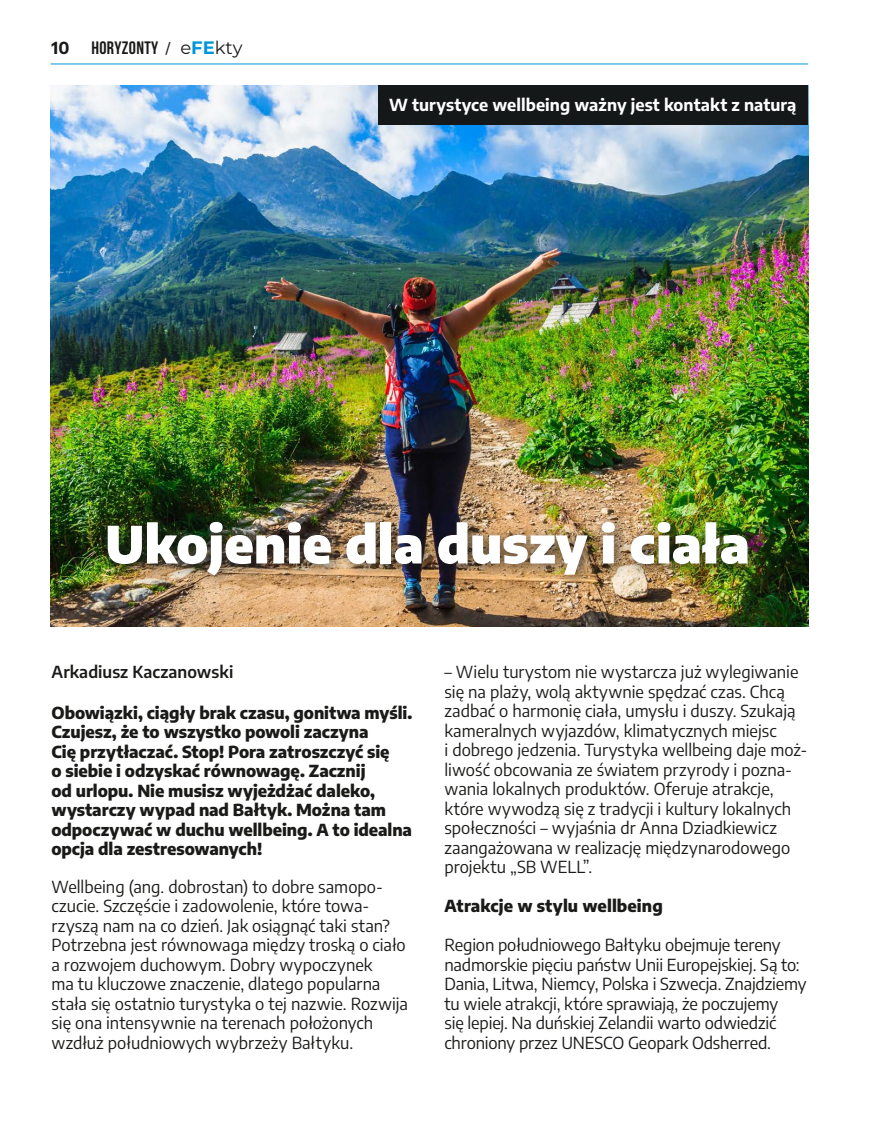
<style>
.page{position:relative;width:872px;height:1127px;background:#fff}
.page>*{position:absolute;margin:0;border:0;box-sizing:border-box;transform-origin:0 0}
.tytul{font:900 51px "Encode Sans";color:#fff}
.t1{font:18px "Bebas Neue";letter-spacing:.02em;color:#1a1a18}
.basik_txt_artykul_OK{font:16.5px/19.5px "Encode Sans";color:#1a1a18}
.lead{font:800 16.5px/19.5px "Encode Sans";letter-spacing:-.005em;color:#1a1a18}
.podpis_zdjecia{font:700 16.5px "Encode Sans";letter-spacing:.005em;color:#fff}
.basik_txt_artykul_OK-2{font:800 16.5px "Encode Sans";letter-spacing:.005em;color:#1a1a18}
.basik_txt_artykul_OK-3{font:600 16.5px "Encode Sans";letter-spacing:.005em;color:#1a1a18}
.s1{font-family:"Encode Sans";font-weight:700;font-size:16.5px}
.s2{font-family:"Minion Pro";font-weight:700}
.s3{font-family:"Montserrat"}
.s4{font-family:"Montserrat";font-weight:700;color:#0095db}
</style>
<div class="page">
<img style="left:51px;top:85px;width:757px;height:541px">
<div style="left:97px;top:511px;width:667px;height:81px;background:#1a1a18;opacity:.75"></div>
<div style="left:378px;top:85px;width:430px;height:40px;background:#151819"></div>
<hr style="left:51px;top:64px;width:757px;height:1px;background:#0095db">
<p class="t1" style="left:51px;top:38px;width:192px"><span class="s1">10</span> HORYZONTY <span class="s2">/</span> <span class="s3">e</span><span class="s4">FE</span><span class="s3">kty</span></p>
<p class="podpis_zdjecia" style="left:389px;top:93px;width:409px">W turystyce wellbeing ważny jest kontakt z naturą</p>
<h1 class="tytul" style="left:105px;top:509px;width:646px">Ukojenie dla duszy i ciała</h1>
<p class="basik_txt_artykul_OK-3" style="left:51px;top:661px;width:183px">Arkadiusz Kaczanowski</p>
<p class="lead" style="left:51px;top:702px;width:362px">Obowiązki, ciągły brak czasu, gonitwa myśli.<br>Czujesz, że to wszystko powoli zaczyna<br>Cię przytłaczać. Stop! Pora zatroszczyć się<br>o siebie i odzyskać równowagę. Zacznij<br>od urlopu. Nie musisz wyjeżdżać daleko, wystarczy wypad nad Bałtyk. Można tam odpoczywać w duchu wellbeing. A to idealna opcja dla zestresowanych!</p>
<p class="basik_txt_artykul_OK" style="left:51px;top:876px;width:358px">Wellbeing (ang. dobrostan) to dobre samopo&shy;czucie. Szczęście i zadowolenie, które towa&shy;rzyszą nam na co dzień. Jak osiągnąć taki stan?<br>Potrzebna jest równowaga między troską o ciało a rozwojem duchowym. Dobry wypoczynek<br>ma tu kluczowe znaczenie, dlatego popularna stała się ostatnio turystyka o tej nazwie. Rozwija się ona intensywnie na terenach położonych wzdłuż południowych wybrzeży Bałtyku.</p>
<p class="basik_txt_artykul_OK" style="left:444px;top:661px;width:364px">– Wielu turystom nie wystarcza już wylegiwanie się na plaży, wolą aktywnie spędzać czas. Chcą zadbać o harmonię ciała, umysłu i duszy. Szukają kameralnych wyjazdów, klimatycznych miejsc<br>i dobrego jedzenia. Turystyka wellbeing daje moż&shy;liwość obcowania ze światem przyrody i pozna&shy;wania lokalnych produktów. Oferuje atrakcje, które wywodzą się z tradycji i kultury lokalnych społeczności – wyjaśnia dr Anna Dziadkiewicz zaangażowana w realizację międzynarodowego projektu „SB WELL”.</p>
<p class="basik_txt_artykul_OK-2" style="left:444px;top:895px;width:220px">Atrakcje w stylu wellbeing</p>
<p class="basik_txt_artykul_OK" style="left:444px;top:934px;width:363px">Region południowego Bałtyku obejmuje tereny nadmorskie pięciu państw Unii Europejskiej. Są to:<br>Dania, Litwa, Niemcy, Polska i Szwecja. Znajdziemy tu wiele atrakcji, które sprawiają, że poczujemy<br>się lepiej. Na duńskiej Zelandii warto odwiedzić chroniony przez UNESCO Geopark Odsherred.</p>
</div>
